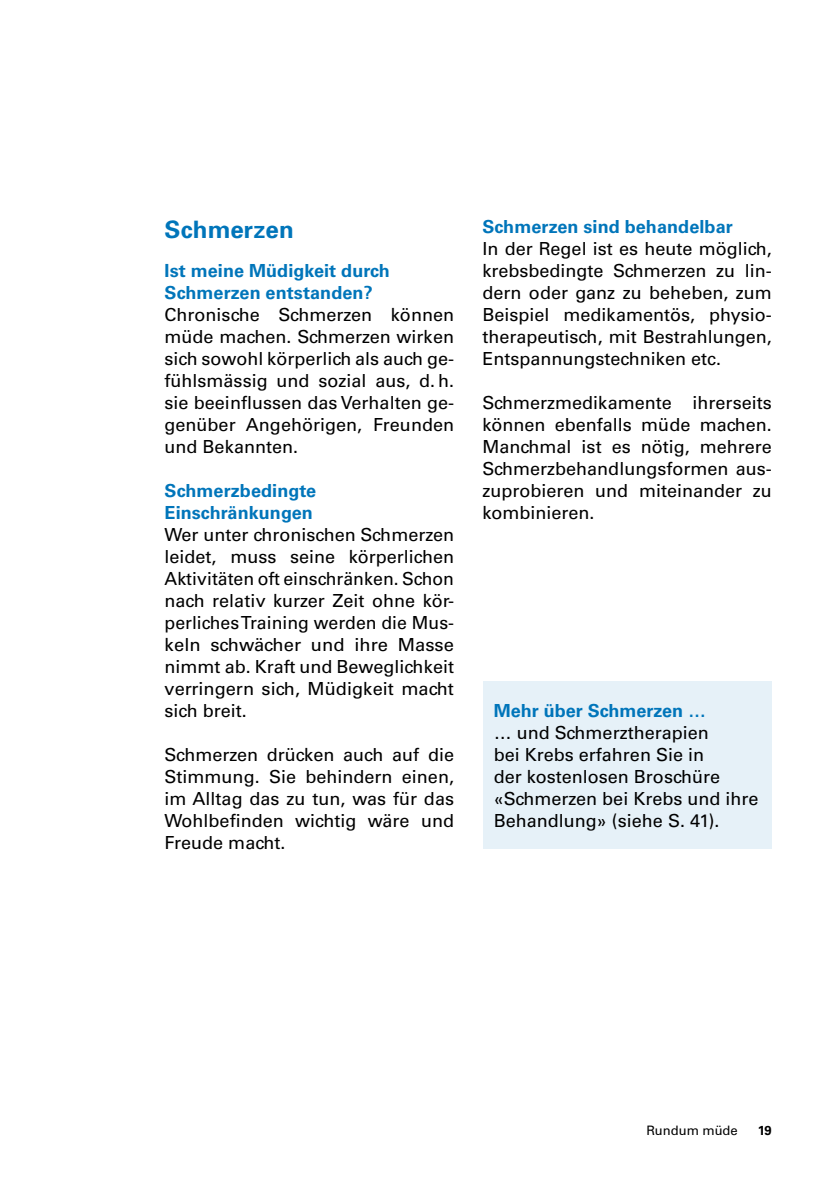
<style>
.page{position:relative;width:840px;height:1191px;background:#fff}
.page>*{position:absolute;margin:0;border:0;box-sizing:border-box;transform-origin:0 0}
.t1{font:700 24px "Univers";letter-spacing:.005em;color:#0075ba}
.t2{font:18px/22px "Univers LT Std";color:#000;text-align:justify}
.t3{font:700 18px/22px "Univers LT Std";letter-spacing:.005em;color:#0075ba}
.t4{font:13px "Univers LT Std";color:#000}
.t5{font:700 13px "Univers LT Std";color:#000}
</style>
<div class="page">
<div style="left:483px;top:681px;width:288px;height:168px;background:#e6f1f8"></div>
<h1 class="t1" style="left:164px;top:214px;width:130px">Schmerzen</h1>
<p class="t3" style="left:164px;top:260px;width:227px">Ist meine Müdigkeit durch<br>Schmerzen entstanden?</p>
<p class="t2" style="left:164px;top:303px;width:291px">Chronische Schmerzen können müde machen. Schmerzen wirken sich sowohl körperlich als auch ge&shy;fühlsmässig und sozial aus, d. h. sie beeinflussen das Verhalten ge&shy;genüber Angehörigen, Freunden und Bekannten.</p>
<p class="t3" style="left:164px;top:480px;width:153px">Schmerzbedingte<br>Einschränkungen</p>
<p class="t2" style="left:164px;top:523px;width:291px">Wer unter chronischen Schmerzen leidet, muss seine körperlichen Aktivitäten oft einschränken. Schon nach relativ kurzer Zeit ohne kör&shy;perliches Training werden die Mus&shy;keln schwächer und ihre Masse nimmt ab. Kraft und Beweglichkeit verringern sich, Müdigkeit macht sich breit.</p>
<p class="t2" style="left:164px;top:744px;width:291px">Schmerzen drücken auch auf die Stimmung. Sie behindern einen, im Alltag das zu tun, was für das Wohlbefinden wichtig wäre und Freude macht.</p>
<p class="t3" style="left:482px;top:216px;width:252px">Schmerzen sind behandelbar</p>
<p class="t2" style="left:482px;top:237px;width:291px">In der Regel ist es heute möglich, krebsbedingte Schmerzen zu lin&shy;dern oder ganz zu beheben, zum Beispiel medikamentös, physio&shy;therapeutisch, mit Bestrahlungen, Entspannungstechniken etc.</p>
<p class="t2" style="left:482px;top:391px;width:291px">Schmerzmedikamente ihrerseits können ebenfalls müde machen.<br>Manchmal ist es nötig, mehrere Schmerzbehandlungsformen aus&shy;zuprobieren und miteinander zu kombinieren.</p>
<p class="t3" style="left:493px;top:699px;width:214px">Mehr über Schmerzen …</p>
<p class="t2" style="left:493px;top:721px;width:266px;text-align:left">… und Schmerztherapien<br>bei Krebs erfahren Sie in<br>der kostenlosen Broschüre «Schmerzen bei Krebs und ihre<br>Behandlung» (siehe S. 41).</p>
<p class="t4" style="left:646px;top:1123px;width:93px">Rundum müde</p>
<p class="t5" style="left:757px;top:1123px;width:16px">19</p>
</div>
